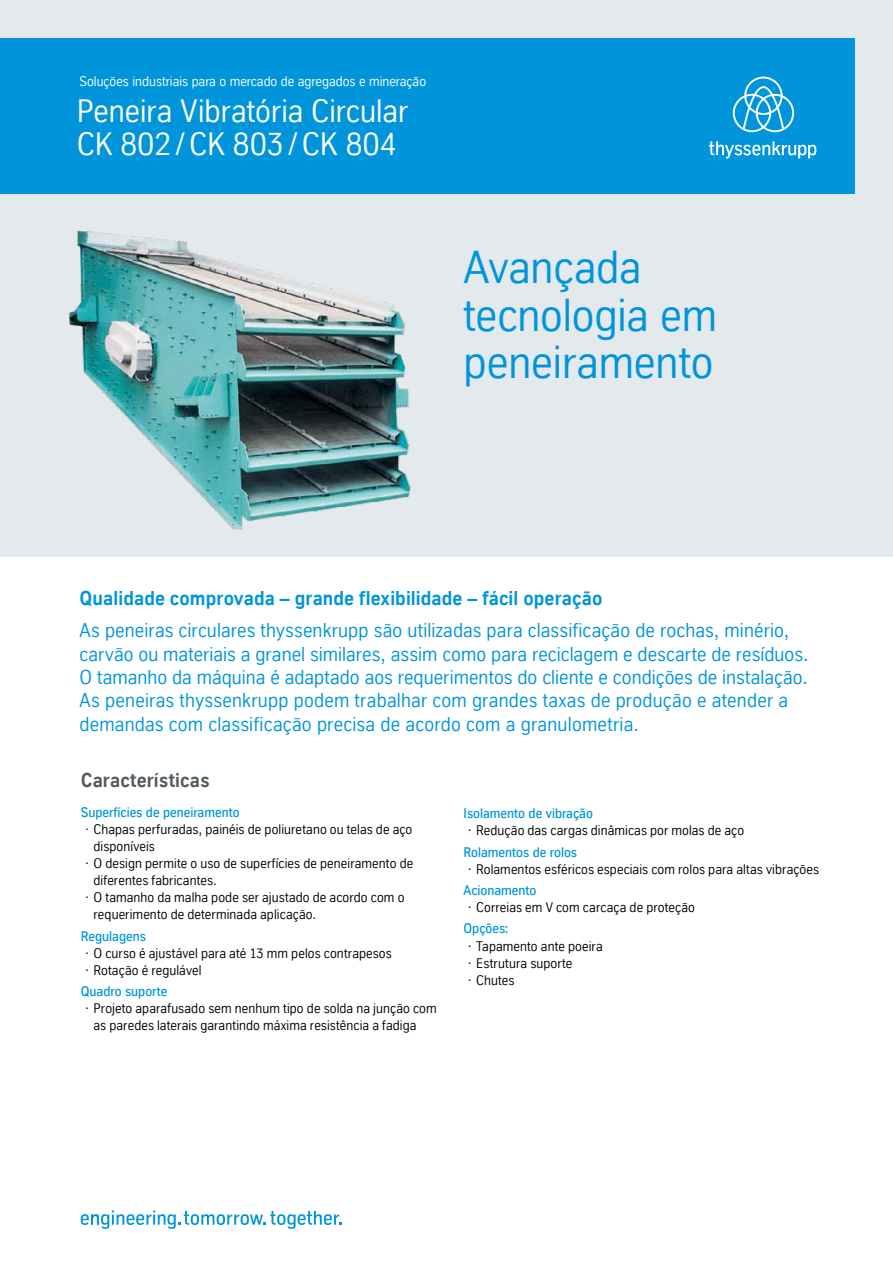
<style>
.page{position:relative;width:893px;height:1263px;background:#fff}
.page>*{position:absolute;margin:0;border:0;box-sizing:border-box;transform-origin:0 0}
.t1{font:45px/47.2px "TK Type";letter-spacing:-.005em;color:#0095db}
.t2{font:31.5px/33px "TK Type";color:#fff}
.t3{font:19.5px/23.4px "TK Type";letter-spacing:.01em;color:#0095db}
.t4{font:700 19.5px "TK Type";letter-spacing:.005em;color:#0095db}
.t5{font:700 19.5px "TK Type";letter-spacing:.01em;color:#525c61}
.t6{font:13.5px/17px "TK Type";letter-spacing:.005em;color:#000}
.t7{font:500 13.5px "TK Type";color:#0095db}
.t8{font:13.5px "TK Type";color:#fff}
</style>
<div class="page">
<div style="left:0;top:0;width:893px;height:557px;background:#e3e9ec"></div>
<div style="left:0;top:38px;width:855px;height:155px;background:#0095db"></div>
<img style="left:69px;top:230px;width:342px;height:300px">
<svg style="left:81px;top:1210px;width:260px;height:19px"></svg>
<svg style="left:733px;top:77px;width:61px;height:55px"></svg>
<svg style="left:709px;top:141px;width:107px;height:18px"></svg>
<p class="t8" style="left:80px;top:74px;width:348px">Soluções industriais para o mercado de agregados e mineração</p>
<h2 class="t2" style="left:77px;top:95px;width:333px">Peneira Vibratória Circular<br>CK 802/CK 803 /CK 804</h2>
<h1 class="t1" style="left:463px;top:244px;width:255px">Avançada tecnologia em peneiramento</h1>
<h3 class="t4" style="left:80px;top:587px;width:524px">Qualidade comprovada – grande flexibilidade – fácil operação</h3>
<p class="t3" style="left:80px;top:619px;width:731px">As peneiras circulares thyssenkrupp são utilizadas para classificação de rochas, minério, carvão ou materiais a granel similares, assim como para reciclagem e descarte de resíduos.<br>O tamanho da máquina é adaptado aos requerimentos do cliente e condições de instalação.<br>As peneiras thyssenkrupp podem trabalhar com grandes taxas de produção e atender a demandas com classificação precisa de acordo com a granulometria.</p>
<h3 class="t5" style="left:81px;top:770px;width:130px">Características</h3>
<p class="t7" style="left:81px;top:805px;width:160px">Superfícies de peneiramento</p>
<p class="t6" style="left:85px;top:821px;width:329px">· Chapas perfuradas, painéis de poliuretano ou telas de aço</p>
<p class="t6" style="left:94px;top:838px;width:63px">disponíveis</p>
<p class="t6" style="left:85px;top:855px;width:330px">· O design permite o uso de superfícies de peneiramento de</p>
<p class="t6" style="left:94px;top:872px;width:125px">diferentes fabricantes.</p>
<p class="t6" style="left:85px;top:889px;width:321px">· O tamanho da malha pode ser ajustado de acordo com o</p>
<p class="t6" style="left:94px;top:906px;width:224px">requerimento de determinada aplicação.</p>
<p class="t7" style="left:81px;top:928px;width:67px">Regulagens</p>
<p class="t6" style="left:85px;top:944px;width:308px">· O curso é ajustável para até 13 mm pelos contrapesos · Rotação é regulável</p>
<p class="t7" style="left:81px;top:984px;width:88px">Quadro suporte</p>
<p class="t6" style="left:94px;top:1000px;width:345px;text-indent:-9px">· Projeto aparafusado sem nenhum tipo de solda na junção com as paredes laterais garantindo máxima resistência a fadiga</p>
<p class="t7" style="left:463px;top:806px;width:131px">Isolamento de vibração</p>
<p class="t6" style="left:468px;top:822px;width:278px">· Redução das cargas dinâmicas por molas de aço</p>
<p class="t7" style="left:463px;top:844px;width:115px">Rolamentos de rolos</p>
<p class="t6" style="left:468px;top:860px;width:353px">· Rolamentos esféricos especiais com rolos para altas vibrações</p>
<p class="t7" style="left:463px;top:883px;width:74px">Acionamento</p>
<p class="t6" style="left:468px;top:899px;width:229px">· Correias em V com carcaça de proteção</p>
<p class="t7" style="left:463px;top:921px;width:46px">Opções:</p>
<p class="t6" style="left:468px;top:937px;width:137px">· Tapamento ante poeira · Estrutura suporte<br>· Chutes</p>
</div>
